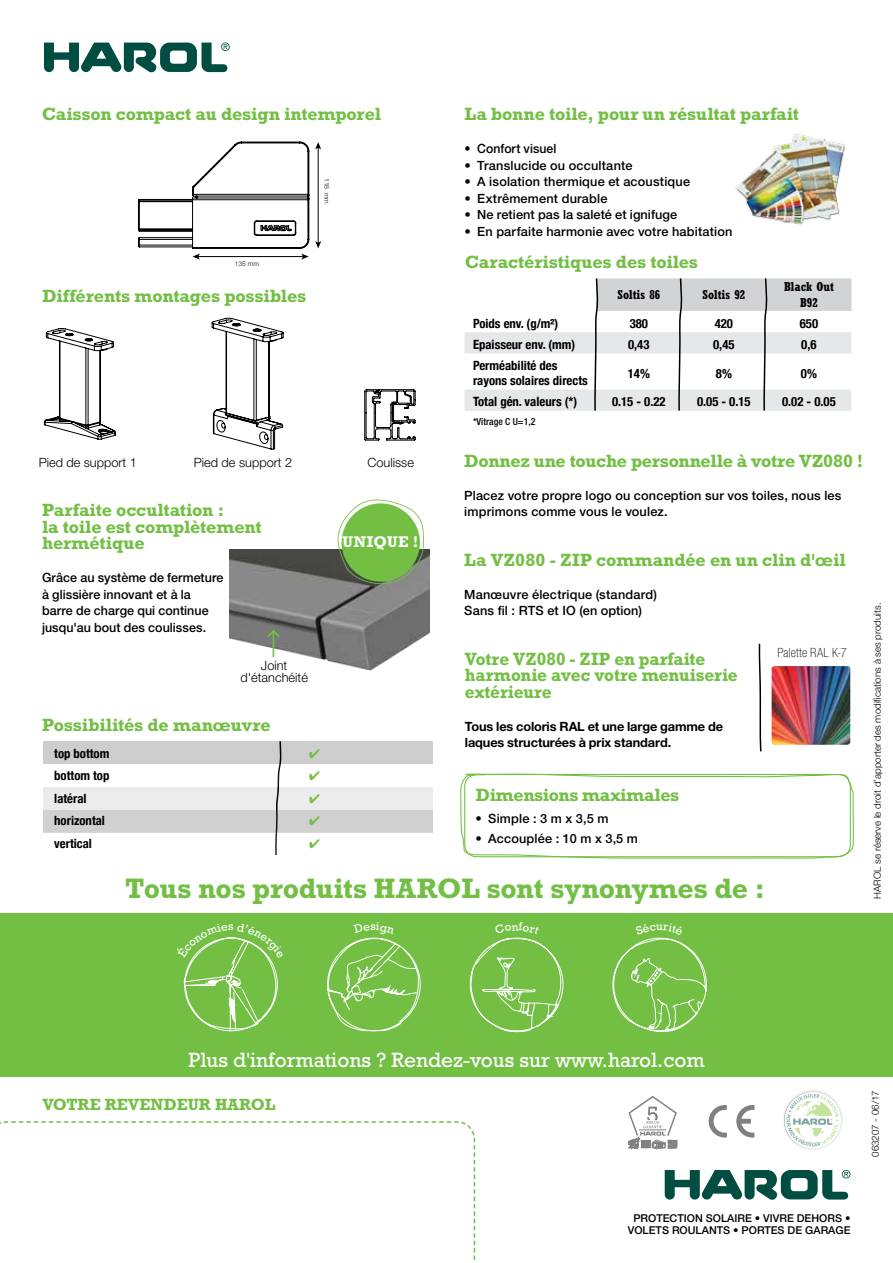
<style>
.page{position:relative;width:893px;height:1263px;background:#fff}
.page>*{position:absolute;margin:0;border:0;box-sizing:border-box;transform-origin:0 0}
.t1{font:700 28.5px "Rockwell Std";letter-spacing:-.015em;color:#72bf44}
.t2{font:21px "Rockwell Std";color:#fff}
.t3{font:700 18px/16.5px "Rockwell Std";letter-spacing:-.01em;color:#72bf44}
.t4{font:700 18px/16.5px "Rockwell Std";letter-spacing:-.01em;color:#72bf44;scale:.96 1}
.t5{font:700 16.5px "Rockwell Std";color:#72bf44}
.t6{font:700 15.75px "Rockwell Std";letter-spacing:.03em;color:#fff}
.t7{font:500 12.75px/16.5px "Helvetica Neue LT Std";letter-spacing:.01em;color:#000}
.t8{font:700 condensed 12.75px/15.3px "Helvetica Neue";color:#000}
.t9{font:700 12.75px/16.5px "Helvetica Neue LT Std";letter-spacing:-.01em;color:#000}
.t10{font:300 12.75px/12px "Helvetica Neue LT Std";color:#000;text-align:center}
.t11{font:700 condensed 12.75px/15.3px "Rockwell Std";color:#000;text-align:center}
.t12{font:500 12.75px "Helvetica Neue LT Std";letter-spacing:.01em;color:#000;scale:.96 1}
.t13{font:100 condensed 12.75px "Helvetica Neue LT Std";letter-spacing:.015em;color:#000}
.t14{font:500 10.8px/12.9px "Helvetica Neue LT Std";color:#000;text-align:center}
.t15{font:300 9.75px "Helvetica Neue LT Std";color:#000}
.t16{font:500 condensed 9.75px "Helvetica Neue LT Std";color:#000}
.t17{font:300 6.6px "Helvetica Neue";color:#000}
</style>
<div class="page">
<svg style="left:0;top:1121px;width:476px;height:142px"></svg>
<svg style="left:44px;top:43px;width:186px;height:29px"></svg>
<svg style="left:709px;top:1105px;width:18px;height:32px"></svg>
<svg style="left:736px;top:1105px;width:18px;height:32px"></svg>
<div style="left:0;top:913px;width:893px;height:164px;background:#72bf44"></div>
<svg style="left:665px;top:1170px;width:185px;height:30px"></svg>
<img style="left:803px;top:1090px;width:40px;height:60px">
<svg style="left:784px;top:1092px;width:55px;height:56px"></svg>
<div style="left:43px;top:742px;width:389px;height:22px;background:#cdcdcd"></div>
<div style="left:43px;top:810px;width:389px;height:22px;background:#d0d0d0"></div>
<div style="left:43px;top:787px;width:389px;height:23px;background:#ebebeb"></div>
<hr style="left:318px;top:147px;width:1px;height:96px;background:#000">
<svg style="left:315px;top:142px;width:6px;height:7px"></svg>
<svg style="left:315px;top:241px;width:6px;height:7px"></svg>
<svg style="left:138px;top:142px;width:171px;height:118px"></svg>
<svg style="left:44px;top:328px;width:72px;height:111px"></svg>
<svg style="left:212px;top:318px;width:71px;height:131px"></svg>
<svg style="left:364px;top:389px;width:52px;height:52px"></svg>
<img style="left:229px;top:549px;width:200px;height:122px">
<svg style="left:268px;top:629px;width:11px;height:28px"></svg>
<img style="left:772px;top:666px;width:78px;height:79px">
<svg style="left:758px;top:643px;width:4px;height:109px"></svg>
<img style="left:735px;top:134px;width:111px;height:91px">
<svg style="left:464px;top:278px;width:387px;height:133px"></svg>
<svg style="left:460px;top:773px;width:394px;height:86px"></svg>
<svg style="left:338px;top:500px;width:86px;height:84px"></svg>
<div style="left:342px;top:503px;width:78px;height:79px;background:#72bf44;border-radius:50%"></div>
<svg style="left:628px;top:1096px;width:50px;height:53px"></svg>
<svg style="left:10px;top:937px;width:441px;height:192px"></svg>
<svg style="left:469px;top:937px;width:95px;height:96px"></svg>
<svg style="left:612px;top:937px;width:95px;height:95px"></svg>
<h3 class="t3" style="left:42px;top:105px;width:341px">Caisson compact au design intemporel</h3>
<p class="t17" style="left:332px;top:178px;width:27px;rotate:90deg">118 mm</p>
<p class="t17" style="left:235px;top:259px;width:26px">135 mm</p>
<h3 class="t3" style="left:42px;top:287px;width:266px">Différents montages possibles</h3>
<p class="t10" style="left:39px;top:456px;width:100px">Pied de support 1</p>
<p class="t10" style="left:194px;top:456px;width:100px">Pied de support 2</p>
<p class="t10" style="left:367px;top:456px;width:48px">Coulisse</p>
<h3 class="t3" style="left:42px;top:501px;width:221px">Parfaite occultation :<br>la toile est complètement hermétique</h3>
<p class="t7" style="left:42px;top:569px;width:183px">Grâce au système de fermeture à glissière innovant et à la barre de charge qui continue jusqu'au bout des coulisses.</p>
<p class="t10" style="left:240px;top:659px;width:69px">Joint d'étanchéité</p>
<h3 class="t3" style="left:42px;top:716px;width:230px">Possibilités de manœuvre</h3>
<p class="t6" style="left:343px;top:532px;width:77px">UNIQUE !</p>
<p class="t8" style="left:54px;top:745px;width:57px">top bottom</p>
<p class="t8" style="left:54px;top:767px;width:57px">bottom top</p>
<p class="t8" style="left:54px;top:790px;width:34px">latéral</p>
<p class="t8" style="left:54px;top:812px;width:52px">horizontal</p>
<p class="t8" style="left:54px;top:835px;width:39px">vertical</p>
<h3 class="t3" style="left:464px;top:105px;width:336px">La bonne toile, pour un résultat parfait</h3>
<p class="t12" style="left:464px;top:141px;width:97px">• Confort visuel</p>
<p class="t7" style="left:464px;top:157px;width:169px">• Translucide ou occultante</p>
<p class="t7" style="left:464px;top:173px;width:227px">• A isolation thermique et acoustique</p>
<p class="t7" style="left:464px;top:190px;width:145px">• Extrêmement durable</p>
<p class="t7" style="left:464px;top:206px;width:214px">• Ne retient pas la saleté et ignifuge</p>
<p class="t7" style="left:464px;top:223px;width:269px">• En parfaite harmonie avec votre habitation</p>
<h3 class="t3" style="left:465px;top:253px;width:234px">Caractéristiques des toiles</h3>
<p class="t11" style="left:617px;top:287px;width:44px">Soltis 86</p>
<p class="t11" style="left:702px;top:287px;width:44px">Soltis 92</p>
<p class="t11" style="left:784px;top:279px;width:51px">Black Out<br>B92</p>
<p class="t8" style="left:473px;top:315px;width:87px">Poids env. (g/m²)</p>
<p class="t8" style="left:630px;top:315px;width:20px">380</p>
<p class="t8" style="left:715px;top:315px;width:20px">420</p>
<p class="t8" style="left:800px;top:315px;width:20px">650</p>
<p class="t8" style="left:473px;top:336px;width:104px">Epaisseur env. (mm)</p>
<p class="t8" style="left:628px;top:336px;width:23px">0,43</p>
<p class="t8" style="left:713px;top:336px;width:23px">0,45</p>
<p class="t8" style="left:801px;top:336px;width:17px">0,6</p>
<p class="t8" style="left:473px;top:357px;width:116px">Perméabilité des rayons solaires directs</p>
<p class="t8" style="left:628px;top:364px;width:24px">14%</p>
<p class="t8" style="left:716px;top:364px;width:18px">8%</p>
<p class="t8" style="left:801px;top:364px;width:18px">0%</p>
<p class="t8" style="left:473px;top:393px;width:106px">Total gén. valeurs (*)</p>
<p class="t8" style="left:612px;top:393px;width:55px">0.15 - 0.22</p>
<p class="t8" style="left:697px;top:393px;width:55px">0.05 - 0.15</p>
<p class="t8" style="left:782px;top:393px;width:55px">0.02 - 0.05</p>
<p class="t16" style="left:473px;top:415px;width:64px">*Vitrage C U=1,2</p>
<h3 class="t3" style="left:464px;top:452px;width:401px">Donnez une touche personnelle à votre VZ080 !</h3>
<p class="t7" style="left:464px;top:487px;width:379px">Placez votre propre logo ou conception sur vos toiles, nous les imprimons comme vous le voulez.</p>
<h3 class="t3" style="left:464px;top:551px;width:383px">La VZ080 - ZIP commandée en un clin d'œil</h3>
<p class="t7" style="left:464px;top:586px;width:194px">Manœuvre électrique (standard)<br>Sans fil : RTS et IO (en option)</p>
<h3 class="t4" style="left:465px;top:650px;width:286px">Votre VZ080 - ZIP en parfaite harmonie avec votre menuiserie extérieure</h3>
<p class="t9" style="left:465px;top:717px;width:260px">Tous les coloris RAL et une large gamme de laques structurées à prix standard.</p>
<p class="t13" style="left:777px;top:645px;width:71px">Palette RAL K-7</p>
<h3 class="t3" style="left:475px;top:786px;width:205px">Dimensions maximales</h3>
<p class="t7" style="left:475px;top:810px;width:135px">• Simple : 3 m x 3,5 m</p>
<p class="t7" style="left:475px;top:830px;width:164px">• Accouplée : 10 m x 3,5 m</p>
<h1 class="t1" style="left:125px;top:871px;width:641px">Tous nos produits HAROL sont synonymes de :</h1>
<p class="t15" style="left:871px;top:898px;width:297px;rotate:-90deg">HAROL se réserve le droit d’apporter des modifications à ses produits.</p>
<h2 class="t2" style="left:188px;top:1048px;width:518px">Plus d'informations ? Rendez-vous sur www.harol.com</h2>
<p class="t5" style="left:43px;top:1094px;width:234px">VOTRE REVENDEUR HAROL</p>
<p class="t15" style="left:869px;top:1157px;width:68px;rotate:-90deg">063207 - 06/17</p>
<p class="t14" style="left:628px;top:1211px;width:224px">PROTECTION SOLAIRE • VIVRE DEHORS •<br>VOLETS ROULANTS • PORTES DE GARAGE</p>
</div>
